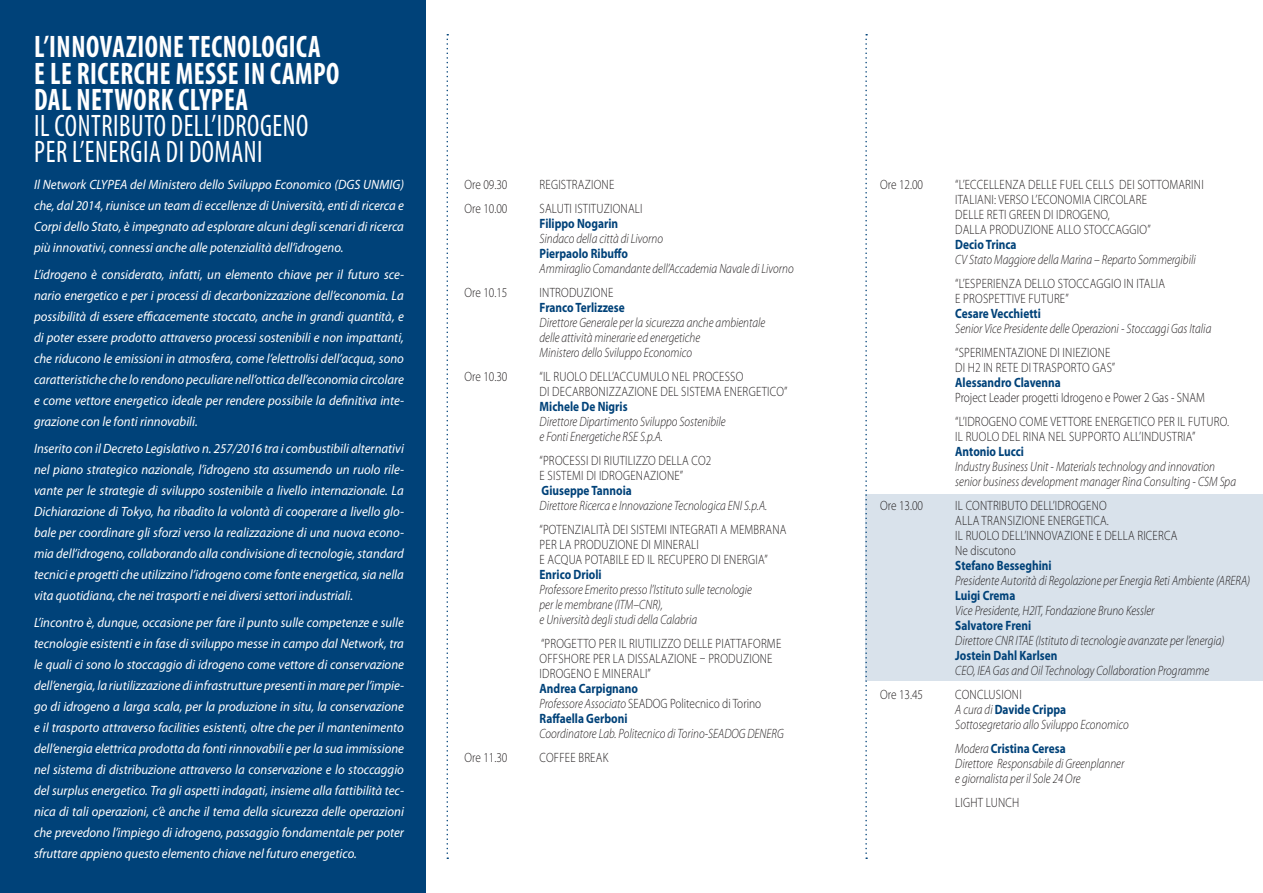
<style>
.page{position:relative;width:1263px;height:893px;background:#fff}
.page>*{position:absolute;margin:0;border:0;box-sizing:border-box;transform-origin:0 0}
.t1{font:700 condensed 31.2px "Myriad Pro";letter-spacing:.02em;color:#fff;scale:.88 1}
.t2{font:condensed 31.2px "Myriad Pro";letter-spacing:.02em;color:#fff;scale:.88 1}
.t3{font:italic 13.5px/21px "Myriad Pro";color:#fff;text-align:justify;scale:.95 1}
.t4{font:italic 300 13.5px/15px "Myriad Pro";color:#231f20;scale:.84 1}
.t5{font:300 13.5px/15px "Myriad Pro";letter-spacing:.02em;color:#231f20;scale:.84 1}
.t6{font:700 13.5px "Myriad Pro";color:#004279;scale:.84 1}
.t7{font:300 13.5px "Myriad Pro";color:#231f20;scale:.84 1}
.s1{font-style:italic}
.s2{font-weight:300;font-style:italic;color:#231f20}
</style>
<div class="page">
<div style="left:866px;top:494px;width:397px;height:187px;background:#d9e2eb"></div>
<div style="left:0;top:0;width:425px;height:893px;background:#004279"></div>
<svg style="left:865px;top:34px;width:2px;height:825px"></svg>
<svg style="left:446px;top:34px;width:2px;height:825px"></svg>
<p class="t1" style="left:34px;top:30px;width:327px">L’INNOVAZIONE TECNOLOGICA</p>
<p class="t1" style="left:34px;top:56px;width:348px">E LE RICERCHE MESSE IN CAMPO</p>
<p class="t1" style="left:34px;top:82px;width:244px">DAL NETWORK CLYPEA</p>
<p class="t2" style="left:34px;top:109px;width:313px">IL CONTRIBUTO DELL’IDROGENO</p>
<p class="t2" style="left:34px;top:135px;width:261px">PER L’ENERGIA DI DOMANI</p>
<p class="t3" style="left:34px;top:174px;width:391px">Il Network CLYPEA del Ministero dello Sviluppo Economico (DGS UNMIG) che, dal 2014, riunisce un team di eccellenze di Università, enti di ricerca e Corpi dello Stato, è impegnato ad esplorare alcuni degli scenari di ricerca più innovativi, connessi anche alle potenzialità dell’idrogeno.</p>
<p class="t3" style="left:34px;top:264px;width:391px">L’idrogeno è considerato, infatti, un elemento chiave per il futuro sce&shy;nario energetico e per i processi di decarbonizzazione dell’economia. La possibilità di essere efficacemente stoccato, anche in grandi quantità, e di poter essere prodotto attraverso processi sostenibili e non impattanti, che riducono le emissioni in atmosfera, come l’elettrolisi dell’acqua, sono caratteristiche che lo rendono peculiare nell’ottica dell’economia circolare e come vettore energetico ideale per rendere possibile la definitiva inte&shy;grazione con le fonti rinnovabili.</p>
<p class="t3" style="left:34px;top:438px;width:391px">Inserito con il Decreto Legislativo n. 257/2016 tra i combustibili alternativi nel piano strategico nazionale, l’idrogeno sta assumendo un ruolo rile&shy;vante per le strategie di sviluppo sostenibile a livello internazionale. La Dichiarazione di Tokyo, ha ribadito la volontà di cooperare a livello glo&shy;bale per coordinare gli sforzi verso la realizzazione di una nuova econo&shy;mia dell’idrogeno, collaborando alla condivisione di tecnologie, standard tecnici e progetti che utilizzino l’idrogeno come fonte energetica, sia nella vita quotidiana, che nei trasporti e nei diversi settori industriali.</p>
<p class="t3" style="left:34px;top:612px;width:391px">L’incontro è, dunque, occasione per fare il punto sulle competenze e sulle tecnologie esistenti e in fase di sviluppo messe in campo dal Network, tra le quali ci sono lo stoccaggio di idrogeno come vettore di conservazione dell’energia, la riutilizzazione di infrastrutture presenti in mare per l’impie&shy;go di idrogeno a larga scala, per la produzione in situ, la conservazione e il trasporto attraverso facilities esistenti, oltre che per il mantenimento dell’energia elettrica prodotta da fonti rinnovabili e per la sua immissione nel sistema di distribuzione attraverso la conservazione e lo stoccaggio del surplus energetico. Tra gli aspetti indagati, insieme alla fattibilità tec&shy;nica di tali operazioni, c’è anche il tema della sicurezza delle operazioni che prevedono l’impiego di idrogeno, passaggio fondamentale per poter sfruttare appieno questo elemento chiave nel futuro energetico.</p>
<p class="t5" style="left:465px;top:177px;width:53px">Ore 09.30</p>
<p class="t5" style="left:540px;top:177px;width:90px">REGISTRAZIONE</p>
<p class="t5" style="left:465px;top:201px;width:53px">Ore 10.00</p>
<p class="t5" style="left:540px;top:201px;width:124px">SALUTI ISTITUZIONALI</p>
<p class="t6" style="left:540px;top:216px;width:95px">Filippo Nogarin</p>
<p class="t4" style="left:540px;top:231px;width:148px">Sindaco della città di Livorno</p>
<p class="t6" style="left:540px;top:246px;width:107px">Pierpaolo Ribuffo</p>
<p class="t4" style="left:540px;top:261px;width:304px">Ammiraglio Comandante dell’Accademia Navale di Livorno</p>
<p class="t5" style="left:465px;top:285px;width:53px">Ore 10.15</p>
<p class="t5" style="left:540px;top:285px;width:89px">INTRODUZIONE</p>
<p class="t6" style="left:540px;top:300px;width:103px">Franco Terlizzese</p>
<p class="t4" style="left:540px;top:315px;width:270px">Direttore Generale per la sicurezza anche ambientale</p>
<p class="t4" style="left:540px;top:330px;width:193px">delle attività minerarie ed energetiche</p>
<p class="t4" style="left:540px;top:345px;width:183px">Ministero dello Sviluppo Economico</p>
<p class="t5" style="left:465px;top:369px;width:53px">Ore 10.30</p>
<p class="t5" style="left:540px;top:369px;width:244px">“IL RUOLO DELL’ACCUMULO NEL PROCESSO</p>
<p class="t5" style="left:540px;top:384px;width:297px">DI DECARBONIZZAZIONE DEL SISTEMA ENERGETICO”</p>
<p class="t6" style="left:540px;top:399px;width:106px">Michele De Nigris</p>
<p class="t4" style="left:540px;top:414px;width:223px">Direttore Dipartimento Sviluppo Sostenibile</p>
<p class="t4" style="left:540px;top:429px;width:148px">e Fonti Energetiche RSE S.p.A.</p>
<p class="t5" style="left:540px;top:453px;width:206px">“PROCESSI DI RIUTILIZZO DELLA CO2</p>
<p class="t5" style="left:540px;top:468px;width:172px">E SISTEMI DI IDROGENAZIONE”</p>
<p class="t6" style="left:542px;top:483px;width:109px">Giuseppe Tannoia</p>
<p class="t4" style="left:540px;top:498px;width:272px">Direttore Ricerca e Innovazione Tecnologica ENI S.p.A.</p>
<p class="t5" style="left:540px;top:522px;width:295px">“POTENZIALITÀ DEI SISTEMI INTEGRATI A MEMBRANA<br>PER LA PRODUZIONE DI MINERALI</p>
<p class="t5" style="left:540px;top:552px;width:273px">E ACQUA POTABILE ED IL RECUPERO DI ENERGIA”</p>
<p class="t6" style="left:540px;top:567px;width:75px">Enrico Drioli</p>
<p class="t4" style="left:540px;top:582px;width:254px">Professore Emerito presso l’Istituto sulle tecnologie</p>
<p class="t4" style="left:540px;top:597px;width:148px">per le membrane (ITM–CNR),</p>
<p class="t4" style="left:540px;top:612px;width:189px">e Università degli studi della Calabria</p>
<p class="t5" style="left:540px;top:636px;width:289px">“PROGETTO PER IL RIUTILIZZO DELLE PIATTAFORME<br>OFFSHORE PER LA DISSALAZIONE – PRODUZIONE<br>IDROGENO E MINERALI”</p>
<p class="t6" style="left:540px;top:681px;width:119px">Andrea Carpignano</p>
<p class="t7" style="left:540px;top:696px;width:265px"><span class="s1">Professore Associato</span> SEADOG Politecnico di Torino</p>
<p class="t6" style="left:540px;top:711px;width:106px">Raffaella Gerboni</p>
<p class="t4" style="left:540px;top:726px;width:292px">Coordinatore Lab. Politecnico di Torino-SEADOG DENERG</p>
<p class="t5" style="left:465px;top:750px;width:53px">Ore 11.30</p>
<p class="t5" style="left:540px;top:750px;width:83px">COFFEE BREAK</p>
<p class="t5" style="left:880px;top:177px;width:53px">Ore 12.00</p>
<p class="t5" style="left:955px;top:177px;width:297px">“L’ECCELLENZA DELLE FUEL CELLS DEI SOTTOMARINI<br>ITALIANI: VERSO L’ECONOMIA CIRCOLARE</p>
<p class="t5" style="left:955px;top:207px;width:186px">DELLE RETI GREEN DI IDROGENO,</p>
<p class="t5" style="left:955px;top:222px;width:234px">DALLA PRODUZIONE ALLO STOCCAGGIO”</p>
<p class="t6" style="left:955px;top:237px;width:74px">Decio Trinca</p>
<p class="t4" style="left:955px;top:252px;width:288px">CV Stato Maggiore della Marina – Reparto Sommergibili</p>
<p class="t5" style="left:955px;top:276px;width:251px">“L’ESPERIENZA DELLO STOCCAGGIO IN ITALIA</p>
<p class="t5" style="left:955px;top:291px;width:137px">E PROSPETTIVE FUTURE”</p>
<p class="t6" style="left:955px;top:306px;width:103px">Cesare Vecchietti</p>
<p class="t4" style="left:955px;top:321px;width:306px">Senior Vice Presidente delle Operazioni - Stoccaggi Gas Italia</p>
<p class="t5" style="left:955px;top:345px;width:186px">“SPERIMENTAZIONE DI INIEZIONE</p>
<p class="t5" style="left:955px;top:360px;width:192px">DI H2 IN RETE DI TRASPORTO GAS”</p>
<p class="t6" style="left:955px;top:375px;width:127px">Alessandro Clavenna</p>
<p class="t7" style="left:955px;top:390px;width:299px">Project Leader progetti Idrogeno e Power 2 Gas - SNAM</p>
<p class="t5" style="left:955px;top:414px;width:327px">“L’IDROGENO COME VETTORE ENERGETICO PER IL FUTURO.</p>
<p class="t5" style="left:955px;top:429px;width:287px">IL RUOLO DEL RINA NEL SUPPORTO ALL’INDUSTRIA”</p>
<p class="t6" style="left:955px;top:444px;width:83px">Antonio Lucci</p>
<p class="t4" style="left:955px;top:459px;width:336px">Industry Business Unit - Materials technology and innovation senior business development manager Rina Consulting - CSM Spa</p>
<p class="t5" style="left:880px;top:498px;width:53px">Ore 13.00</p>
<p class="t5" style="left:955px;top:498px;width:182px">IL CONTRIBUTO DELL’IDROGENO</p>
<p class="t5" style="left:955px;top:513px;width:184px">ALLA TRANSIZIONE ENERGETICA.</p>
<p class="t5" style="left:955px;top:528px;width:266px">IL RUOLO DELL’INNOVAZIONE E DELLA RICERCA</p>
<p class="t7" style="left:955px;top:543px;width:74px">Ne discutono</p>
<p class="t6" style="left:955px;top:558px;width:116px">Stefano Besseghini</p>
<p class="t4" style="left:955px;top:573px;width:353px">Presidente Autorità di Regolazione per Energia Reti Ambiente (ARERA)</p>
<p class="t6" style="left:955px;top:588px;width:73px">Luigi Crema</p>
<p class="t4" style="left:955px;top:603px;width:239px">Vice Presidente, H2IT, Fondazione Bruno Kessler</p>
<p class="t6" style="left:955px;top:618px;width:92px">Salvatore Freni</p>
<p class="t4" style="left:955px;top:633px;width:322px">Direttore CNR ITAE (Istituto di tecnologie avanzate per l’energia)</p>
<p class="t6" style="left:955px;top:648px;width:123px">Jostein Dahl Karlsen</p>
<p class="t4" style="left:955px;top:663px;width:304px">CEO, IEA Gas and Oil Technology Collaboration Programme</p>
<p class="t5" style="left:880px;top:687px;width:53px">Ore 13.45</p>
<p class="t5" style="left:955px;top:687px;width:81px">CONCLUSIONI</p>
<p class="t6" style="left:955px;top:702px;width:134px"><span class="s2">A cura di</span> Davide Crippa</p>
<p class="t4" style="left:955px;top:717px;width:208px">Sottosegretario allo Sviluppo Economico</p>
<p class="t6" style="left:955px;top:741px;width:133px"><span class="s2">Modera</span> Cristina Ceresa</p>
<p class="t4" style="left:955px;top:756px;width:203px">Direttore Responsabile di Greenplanner</p>
<p class="t4" style="left:955px;top:771px;width:151px">e giornalista per il Sole 24 Ore</p>
<p class="t5" style="left:955px;top:795px;width:78px">LIGHT LUNCH</p>
</div>
